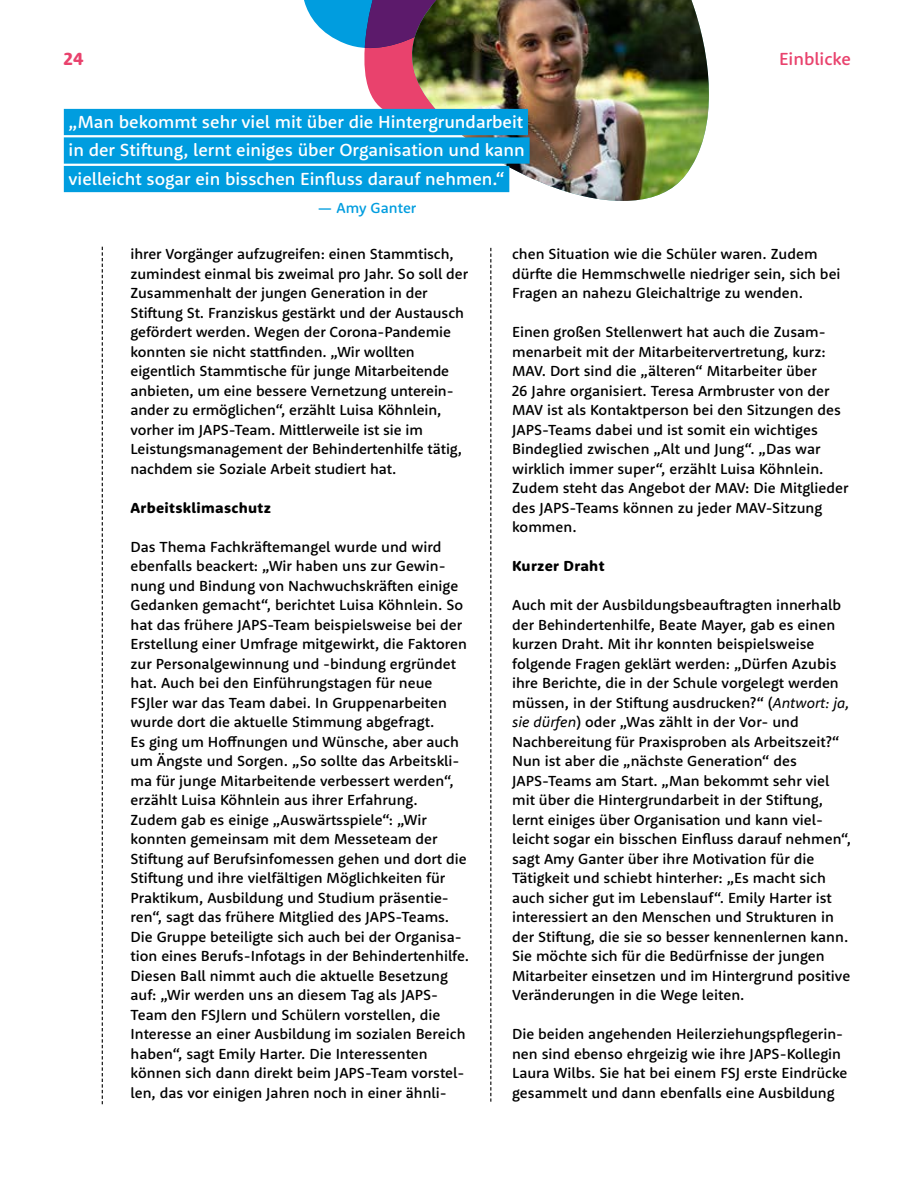
<style>
.page{position:relative;width:915px;height:1191px;background:#fff}
.page>*{position:absolute;margin:0;border:0;box-sizing:border-box;transform-origin:0 0}
.t1{font:18px/28.5px "Rooney Sans";color:#fff;text-align:justify}
.t2{font:18px "Rooney Sans";color:#e9426d}
.t3{font:700 18px "Rooney Sans";color:#e9426d}
.t4{font:15px/19.5px "Rooney Sans";color:#000}
.t5{font:700 15px "Rooney Sans";letter-spacing:.02em;color:#000}
.t6{font:15px "Rooney Sans";color:#009ddf}
.s1{font-style:italic}
</style>
<div class="page">
<svg style="left:293px;top:0;width:80px;height:136px"></svg>
<svg style="left:373px;top:0;width:37px;height:193px;background:#b13c74"></svg>
<img style="left:410px;top:0;width:299px;height:201px">
<svg style="left:490px;top:248px;width:1px;height:853px"></svg>
<div style="left:64px;top:109px;width:464px;height:26px;background:#009ddf"></div>
<div style="left:64px;top:137px;width:465px;height:27px;background:#009ddf"></div>
<div style="left:64px;top:166px;width:445px;height:26px;background:#009ddf"></div>
<svg style="left:102px;top:247px;width:1px;height:857px"></svg>
<p class="t3" style="left:64px;top:47px;width:21px">24</p>
<p class="t2" style="left:778px;top:47px;width:73px">Einblicke</p>
<p class="t1" style="left:68px;top:107px;width:457px">„Man bekommt sehr viel mit über die Hintergrundarbeit in der Stiftung, lernt einiges über Organisation und kann vielleicht sogar ein bisschen Einfluss darauf nehmen.“</p>
<p class="t6" style="left:317px;top:198px;width:100px">— Amy Ganter</p>
<p class="t4" style="left:130px;top:244px;width:339px">ihrer Vorgänger aufzugreifen: einen Stammtisch, zumindest einmal bis zweimal pro Jahr. So soll der Zusammenhalt der jungen Generation in der Stiftung St. Franziskus gestärkt und der Austausch gefördert werden. Wegen der Corona-Pandemie konnten sie nicht stattfinden. „Wir wollten eigentlich Stammtische für junge Mitarbeitende anbieten, um eine bessere Vernetzung unterein&shy;ander zu ermöglichen“, erzählt Luisa Köhnlein, vorher im JAPS-Team. Mittlerweile ist sie im Leistungsmanagement der Behindertenhilfe tätig, nachdem sie Soziale Arbeit studiert hat.</p>
<p class="t5" style="left:130px;top:498px;width:142px">Arbeitsklimaschutz</p>
<p class="t4" style="left:130px;top:536px;width:340px">Das Thema Fachkräftemangel wurde und wird ebenfalls beackert: „Wir haben uns zur Gewin&shy;nung und Bindung von Nachwuchskräften einige Gedanken gemacht“, berichtet Luisa Köhnlein. So hat das frühere JAPS-Team beispielsweise bei der Erstellung einer Umfrage mitgewirkt, die Faktoren zur Personalgewinnung und -bindung ergründet hat. Auch bei den Einführungstagen für neue FSJler war das Team dabei. In Gruppenarbeiten wurde dort die aktuelle Stimmung abgefragt.<br>Es ging um Hoffnungen und Wünsche, aber auch um Ängste und Sorgen. „So sollte das Arbeitskli&shy;ma für junge Mitarbeitende verbessert werden“, erzählt Luisa Köhnlein aus ihrer Erfahrung.<br>Zudem gab es einige „Auswärtsspiele“: „Wir konnten gemeinsam mit dem Messeteam der Stiftung auf Berufsinfomessen gehen und dort die Stiftung und ihre vielfältigen Möglichkeiten für Praktikum, Ausbildung und Studium präsentie&shy;ren“, sagt das frühere Mitglied des JAPS-Teams.<br>Die Gruppe beteiligte sich auch bei der Organisa&shy;tion eines Berufs-Infotags in der Behindertenhilfe.<br>Diesen Ball nimmt auch die aktuelle Besetzung auf: „Wir werden uns an diesem Tag als JAPS-Team den FSJlern und Schülern vorstellen, die Interesse an einer Ausbildung im sozialen Bereich haben“, sagt Emily Harter. Die Interessenten können sich dann direkt beim JAPS-Team vorstel&shy;len, das vor einigen Jahren noch in einer ähnli-</p>
<p class="t4" style="left:512px;top:244px;width:330px">chen Situation wie die Schüler waren. Zudem dürfte die Hemmschwelle niedriger sein, sich bei<br>Fragen an nahezu Gleichaltrige zu wenden.</p>
<p class="t4" style="left:512px;top:322px;width:338px">Einen großen Stellenwert hat auch die Zusam&shy;menarbeit mit der Mitarbeitervertretung, kurz:<br>MAV. Dort sind die „älteren“ Mitarbeiter über<br>26 Jahre organisiert. Teresa Armbruster von der MAV ist als Kontaktperson bei den Sitzungen des JAPS-Teams dabei und ist somit ein wichtiges Bindeglied zwischen „Alt und Jung“. „Das war wirklich immer super“, erzählt Luisa Köhnlein.<br>Zudem steht das Angebot der MAV: Die Mitglieder des JAPS-Teams können zu jeder MAV-Sitzung kommen.</p>
<p class="t5" style="left:512px;top:556px;width:94px">Kurzer Draht</p>
<p class="t4" style="left:512px;top:595px;width:340px">Auch mit der Ausbildungsbeauftragten innerhalb der Behindertenhilfe, Beate Mayer, gab es einen kurzen Draht. Mit ihr konnten beispielsweise folgende Fragen geklärt werden: „Dürfen Azubis ihre Berichte, die in der Schule vorgelegt werden müssen, in der Stiftung ausdrucken?“ (<span class="s1">Antwort: ja, sie dürfen</span>) oder „Was zählt in der Vor- und Nachbereitung für Praxisproben als Arbeitszeit?“ Nun ist aber die „nächste Generation“ des JAPS-Teams am Start. „Man bekommt sehr viel mit über die Hintergrundarbeit in der Stiftung, lernt einiges über Organisation und kann viel&shy;leicht sogar ein bisschen Einfluss darauf nehmen“, sagt Amy Ganter über ihre Motivation für die Tätigkeit und schiebt hinterher: „Es macht sich auch sicher gut im Lebenslauf“. Emily Harter ist interessiert an den Menschen und Strukturen in der Stiftung, die sie so besser kennenlernen kann.<br>Sie möchte sich für die Bedürfnisse der jungen Mitarbeiter einsetzen und im Hintergrund positive Veränderungen in die Wege leiten.</p>
<p class="t4" style="left:512px;top:1024px;width:337px">Die beiden angehenden Heilerziehungspflegerin&shy;nen sind ebenso ehrgeizig wie ihre JAPS-Kollegin Laura Wilbs. Sie hat bei einem FSJ erste Eindrücke gesammelt und dann ebenfalls eine Ausbildung</p>
</div>
